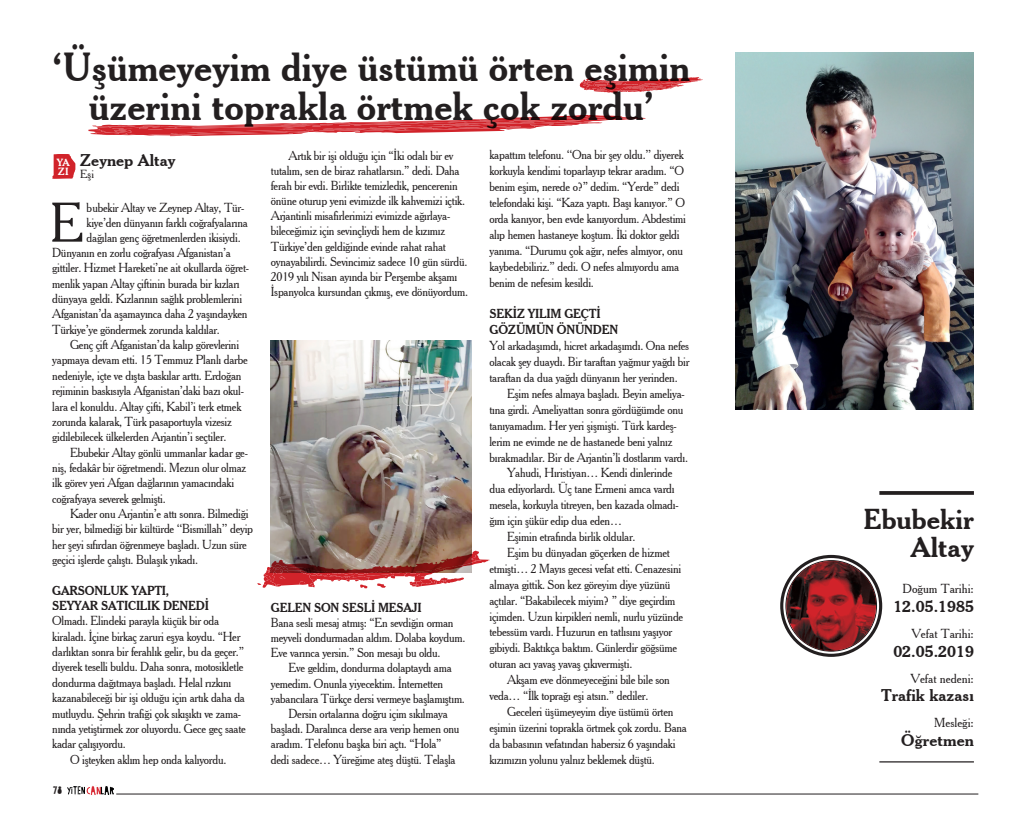
<style>
.page{position:relative;width:1028px;height:815px;background:#fff}
.page>*{position:absolute;margin:0;border:0;box-sizing:border-box;transform-origin:0 0}
.t1{font:54px "Cheltenham BT";color:#231f20;scale:.95 1}
.t2{font:700 38.75px/38.8px "Cheltenham BT";color:#231f20;text-align:center;scale:.95 1}
.t3{font:700 27.5px/27.5px "Cheltenham BT";color:#231f20;text-align:right}
.t4{font:700 16.25px "Cheltenham BT";color:#231f20}
.t5{font:12.5px/15.2px "Cheltenham BT";letter-spacing:-.02em;color:#231f20;scale:.95 1}
.t6{font:700 12.5px/15.4px "Cheltenham BT";letter-spacing:-.02em;color:#231f20;scale:.95 1}
.t7{font:12.5px "Cheltenham BT";color:#231f20}
.t8{font:11.25px "Cheltenham BT";color:#231f20}
.t9{font:700 10px/8.8px "Cheltenham BT";color:#fff}
.t10{font:10px "Childish Reverie";color:#231f20}
</style>
<div class="page">
<hr style="left:116px;top:794px;width:862px;height:1px;background:#231f20">
<img style="left:67px;top:787px;width:17px;height:8px">
<svg style="left:87px;top:786px;width:26px;height:9px"></svg>
<img style="left:735px;top:52px;width:239px;height:357px">
<img style="left:271px;top:340px;width:201px;height:211px">
<svg style="left:879px;top:491px;width:95px;height:4px"></svg>
<hr style="left:879px;top:761px;width:95px;height:1px;background:#231f20">
<svg style="left:786px;top:561px;width:90px;height:90px"></svg>
<div style="left:780px;top:555px;width:102px;height:102px;border:3px solid #231f20;border-radius:50%"></div>
<svg style="left:52px;top:154px;width:23px;height:25px"></svg>
<svg style="left:257px;top:551px;width:233px;height:37px"></svg>
<svg style="left:88px;top:115px;width:557px;height:21px"></svg>
<svg style="left:579px;top:77px;width:124px;height:16px"></svg>
<h2 class="t2" style="left:52px;top:47px;width:673px">‘Üşümeyeyim diye üstümü örten eşimin üzerini toprakla örtmek çok zordu’</h2>
<p class="t9" style="left:57px;top:158px;width:14px">YA<br>ZI</p>
<h3 class="t4" style="left:80px;top:150px;width:97px">Zeynep Altay</h3>
<p class="t8" style="left:80px;top:167px;width:15px">Eşi</p>
<h1 class="t1" style="left:50px;top:190px;width:38px">E</h1>
<p class="t5" style="left:87px;top:199px;width:167px">bubekir Altay ve Zeynep Altay, Tür-</p>
<p class="t5" style="left:87px;top:214px;width:171px">kiye’den dünyanın farklı coğrafyalarına</p>
<p class="t5" style="left:87px;top:229px;width:164px">dağılan genç öğretmenlerden ikisiydi.</p>
<p class="t5" style="left:52px;top:245px;width:190px">Dünyanın en zorlu coğrafyası Afganistan’a</p>
<p class="t5" style="left:52px;top:260px;width:209px">gittiler. Hizmet Hareketi’ne ait okullarda öğret-</p>
<p class="t5" style="left:52px;top:276px;width:199px">menlik yapan Altay çiftinin burada bir kızları</p>
<p class="t5" style="left:52px;top:291px;width:201px">dünyaya geldi. Kızlarının sağlık problemlerini</p>
<p class="t5" style="left:52px;top:306px;width:207px">Afganistan’da aşamayınca daha 2 yaşındayken</p>
<p class="t5" style="left:52px;top:322px;width:178px">Türkiye’ye göndermek zorunda kaldılar.</p>
<p class="t5" style="left:70px;top:337px;width:179px">Genç çift Afganistan’da kalıp görevlerini</p>
<p class="t5" style="left:52px;top:352px;width:207px">yapmaya devam etti. 15 Temmuz Planlı darbe</p>
<p class="t5" style="left:52px;top:368px;width:201px">nedeniyle, içte ve dışta baskılar arttı. Erdoğan</p>
<p class="t5" style="left:52px;top:383px;width:203px">rejiminin baskısıyla Afganistan’daki bazı okul-</p>
<p class="t5" style="left:52px;top:398px;width:200px">lara el konuldu. Altay çifti, Kabil’i terk etmek</p>
<p class="t5" style="left:52px;top:414px;width:190px">zorunda kalarak, Türk pasaportuyla vizesiz</p>
<p class="t5" style="left:52px;top:429px;width:185px">gidilebilecek ülkelerden Arjantin’i seçtiler.</p>
<p class="t5" style="left:70px;top:444px;width:189px">Ebubekir Altay gönlü ummanlar kadar ge-</p>
<p class="t5" style="left:52px;top:460px;width:206px">niş, fedakâr bir öğretmendi. Mezun olur olmaz</p>
<p class="t5" style="left:52px;top:475px;width:193px">ilk görev yeri Afgan dağlarının yamacındaki</p>
<p class="t5" style="left:52px;top:490px;width:121px">coğrafyaya severek gelmişti.</p>
<p class="t5" style="left:70px;top:506px;width:189px">Kader onu Arjantin’e attı sonra. Bilmediği</p>
<p class="t5" style="left:52px;top:521px;width:213px">bir yer, bilmediği bir kültürde ‘‘Bismillah’’ deyip</p>
<p class="t5" style="left:52px;top:536px;width:206px">her şeyi sıfırdan öğrenmeye başladı. Uzun süre</p>
<p class="t5" style="left:52px;top:552px;width:155px">geçici işlerde çalıştı. Bulaşık yıkadı.</p>
<p class="t6" style="left:52px;top:582px;width:166px">GARSONLUK YAPTI,<br>SEYYAR SATICILIK DENEDİ</p>
<p class="t5" style="left:52px;top:613px;width:177px">Olmadı. Elindeki parayla küçük bir oda</p>
<p class="t5" style="left:52px;top:629px;width:199px">kiraladı. İçine birkaç zaruri eşya koydu. “Her</p>
<p class="t5" style="left:52px;top:644px;width:203px">darlıktan sonra bir ferahlık gelir, bu da geçer.”</p>
<p class="t5" style="left:52px;top:659px;width:203px">diyerek teselli buldu. Daha sonra, motosikletle</p>
<p class="t5" style="left:52px;top:675px;width:190px">dondurma dağıtmaya başladı. Helal rızkını</p>
<p class="t5" style="left:52px;top:690px;width:204px">kazanabileceği bir işi olduğu için artık daha da</p>
<p class="t5" style="left:52px;top:705px;width:200px">mutluydu. Şehrin trafiği çok sıkışıktı ve zama-</p>
<p class="t5" style="left:52px;top:721px;width:205px">nında yetiştirmek zor oluyordu. Gece geç saate</p>
<p class="t5" style="left:52px;top:736px;width:79px">kadar çalışıyordu.</p>
<p class="t5" style="left:70px;top:751px;width:166px">O işteyken aklım hep onda kalıyordu.</p>
<p class="t10" style="left:53px;top:784px;width:10px">78</p>
<p class="t5" style="left:271px;top:147px;width:209px;text-indent:18px">Artık bir işi olduğu için “İki odalı bir ev tutalım, sen de biraz rahatlarsın.” dedi. Daha ferah bir evdi. Birlikte temizledik, pencerenin önüne oturup yeni evimizde ilk kahvemizi içtik.<br>Arjantinli misafirlerimizi evimizde ağırlaya&shy;bileceğimiz için sevinçliydi hem de kızımız Türkiye’den geldiğinde evinde rahat rahat oynayabilirdi. Sevincimiz sadece 10 gün sürdü.<br>2019 yılı Nisan ayında bir Perşembe akşamı İspanyolca kursundan çıkmış, eve dönüyordum.</p>
<p class="t6" style="left:271px;top:599px;width:160px">GELEN SON SESLİ MESAJI</p>
<p class="t5" style="left:271px;top:615px;width:206px">Bana sesli mesaj atmış: “En sevdiğin orman meyveli dondurmadan aldım. Dolaba koydum.<br>Eve varınca yersin.” Son mesajı bu oldu.</p>
<p class="t5" style="left:288px;top:660px;width:173px">Eve geldim, dondurma dolaptaydı ama</p>
<p class="t5" style="left:271px;top:675px;width:183px">yemedim. Onunla yiyecektim. İnternetten</p>
<p class="t5" style="left:271px;top:691px;width:206px">yabancılara Türkçe dersi vermeye başlamıştım.</p>
<p class="t5" style="left:288px;top:706px;width:169px">Dersin ortalarına doğru içim sıkılmaya</p>
<p class="t5" style="left:271px;top:721px;width:200px">başladı. Daralınca derse ara verip hemen onu</p>
<p class="t5" style="left:271px;top:736px;width:181px">aradım. Telefonu başka biri açtı. “Hola”</p>
<p class="t5" style="left:271px;top:751px;width:196px">dedi sadece… Yüreğime ateş düştü. Telaşla</p>
<p class="t5" style="left:489px;top:147px;width:208px;line-height:15.9px">kapattım telefonu. ‘‘Ona bir şey oldu.’’ diyerek korkuyla kendimi toparlayıp tekrar aradım. “O benim eşim, nerede o?” dedim. “Yerde” dedi telefondaki kişi. “Kaza yaptı. Başı kanıyor.” O orda kanıyor, ben evde kanıyordum. Abdestimi alıp hemen hastaneye koştum. İki doktor geldi yanıma. “Durumu çok ağır, nefes almıyor, onu kaybedebiliriz.” dedi. O nefes almıyordu ama benim de nefesim kesildi.</p>
<p class="t6" style="left:489px;top:306px;width:137px;line-height:15.9px">SEKİZ YILIM GEÇTİ<br>GÖZÜMÜN ÖNÜNDEN</p>
<p class="t5" style="left:489px;top:338px;width:212px">Yol arkadaşımdı, hicret arkadaşımdı. Ona nefes</p>
<p class="t5" style="left:489px;top:354px;width:212px">olacak şey duaydı. Bir taraftan yağmur yağdı bir</p>
<p class="t5" style="left:489px;top:370px;width:200px">taraftan da dua yağdı dünyanın her yerinden.</p>
<p class="t5" style="left:507px;top:386px;width:188px">Eşim nefes almaya başladı. Beyin ameliya-</p>
<p class="t5" style="left:489px;top:402px;width:206px">tına girdi. Ameliyattan sonra gördüğümde onu</p>
<p class="t5" style="left:489px;top:418px;width:198px">tanıyamadım. Her yeri şişmişti. Türk kardeş-</p>
<p class="t5" style="left:489px;top:433px;width:194px">lerim ne evimde ne de hastanede beni yalnız</p>
<p class="t5" style="left:489px;top:449px;width:210px">bırakmadılar. Bir de Arjantin’li dostlarım vardı.</p>
<p class="t5" style="left:507px;top:465px;width:175px">Yahudi, Hıristiyan… Kendi dinlerinde</p>
<p class="t5" style="left:489px;top:481px;width:196px">dua ediyorlardı. Üç tane Ermeni amca vardı</p>
<p class="t5" style="left:489px;top:497px;width:201px">mesela, korkuyla titreyen, ben kazada olmadı-</p>
<p class="t5" style="left:489px;top:513px;width:141px">ğım için şükür edip dua eden…</p>
<p class="t5" style="left:507px;top:529px;width:136px">Eşimin etrafında birlik oldular.</p>
<p class="t5" style="left:507px;top:545px;width:173px">Eşim bu dünyadan göçerken de hizmet</p>
<p class="t5" style="left:489px;top:561px;width:203px">etmişti… 2 Mayıs gecesi vefat etti. Cenazesini</p>
<p class="t5" style="left:489px;top:577px;width:192px">almaya gittik. Son kez göreyim diye yüzünü</p>
<p class="t5" style="left:489px;top:592px;width:197px">açtılar. “Bakabilecek miyim? ” diye geçirdim</p>
<p class="t5" style="left:489px;top:608px;width:205px">içimden. Uzun kirpikleri nemli, nurlu yüzünde</p>
<p class="t5" style="left:489px;top:624px;width:194px">tebessüm vardı. Huzurun en tatlısını yaşıyor</p>
<p class="t5" style="left:489px;top:640px;width:199px">gibiydi. Baktıkça baktım. Günlerdir göğsüme</p>
<p class="t5" style="left:489px;top:656px;width:152px">oturan acı yavaş yavaş çıkıvermişti.</p>
<p class="t5" style="left:507px;top:672px;width:173px">Akşam eve dönmeyeceğini bile bile son</p>
<p class="t5" style="left:489px;top:688px;width:169px">veda… “İlk toprağı eşi atsın.” dediler.</p>
<p class="t5" style="left:507px;top:704px;width:176px">Geceleri üşümeyeyim diye üstümü örten</p>
<p class="t5" style="left:489px;top:720px;width:209px">eşimin üzerini toprakla örtmek çok zordu. Bana</p>
<p class="t5" style="left:489px;top:736px;width:197px">da babasının vefatından habersiz 6 yaşındaki</p>
<p class="t5" style="left:489px;top:751px;width:176px">kızımızın yolunu yalnız beklemek düştü.</p>
<h3 class="t3" style="left:863px;top:505px;width:112px">Ebubekir<br>Altay</h3>
<p class="t7" style="left:902px;top:581px;width:73px">Doğum Tarihi:</p>
<h3 class="t4" style="left:893px;top:596px;width:82px">12.05.1985</h3>
<p class="t7" style="left:911px;top:626px;width:64px">Vefat Tarihi:</p>
<h3 class="t4" style="left:893px;top:641px;width:82px">02.05.2019</h3>
<p class="t7" style="left:910px;top:671px;width:65px">Vefat nedeni:</p>
<h3 class="t4" style="left:881px;top:685px;width:94px">Trafik kazası</h3>
<p class="t7" style="left:934px;top:715px;width:41px">Mesleği:</p>
<h3 class="t4" style="left:901px;top:730px;width:74px">Öğretmen</h3>
</div>
